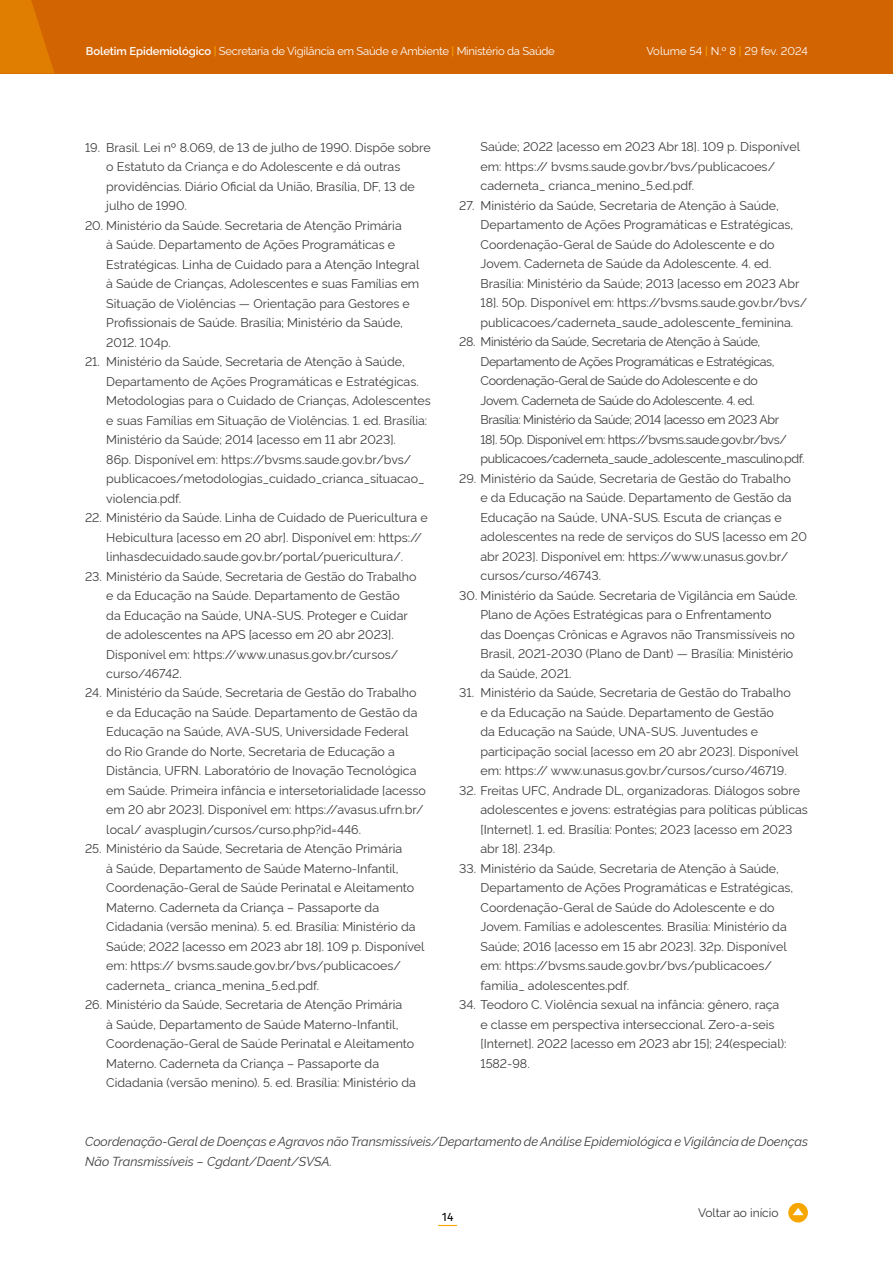
<style>
.page{position:relative;width:893px;height:1263px;background:#fff}
.page>*{position:absolute;margin:0;border:0;box-sizing:border-box;transform-origin:0 0}
.t1{font:italic 12.75px/19.5px "Rawline";color:#3c3c3b}
.t2{font:12.45px/19.5px "Rawline";color:#3c3c3b}
.t3{font:12.45px/19.5px "Rawline";letter-spacing:-.03em;color:#3c3c3b}
.t4{font:12px "Rawline";color:#373636}
.t5{font:12px "Fira Sans";color:#000}
.t6{font:11.25px "Rawline";letter-spacing:-.02em;color:#fff}
.t7{font:11.25px "Rawline";color:#fff}
.s1{font-weight:600}
.s2{font-weight:500;color:#f7a600}
</style>
<div class="page">
<div style="left:0;top:0;width:893px;height:74px;background:#d26402"></div>
<svg style="left:438px;top:1225px;width:19px;height:1px"></svg>
<svg style="left:0;top:0;width:54px;height:74px"></svg>
<div style="left:788px;top:1203px;width:20px;height:19px;background:#f7a600;border-radius:50%"></div>
<svg style="left:793px;top:1208px;width:11px;height:7px"></svg>
<p class="t6" style="left:86px;top:42px;width:470px"><span class="s1">Boletim Epidemiológico</span> <span class="s2">|</span> Secretaria de Vigilância em Saúde e Ambiente <span class="s2">|</span> Ministério da Saúde</p>
<p class="t7" style="left:646px;top:43px;width:163px">Volume 54 <span class="s2">|</span> N.º 8 <span class="s2">|</span> 29 fev. 2024</p>
<p class="t2" style="left:106px;top:136px;width:326px;text-indent:-21px">19. Brasil. Lei nº 8.069, de 13 de julho de 1990. Dispõe sobre o Estatuto da Criança e do Adolescente e dá outras providências. Diário Oficial da União, Brasília, DF, 13 de julho de 1990.</p>
<p class="t2" style="left:106px;top:214px;width:315px;text-indent:-21px">20. Ministério da Saúde. Secretaria de Atenção Primária<br>à Saúde. Departamento de Ações Programáticas e Estratégicas. Linha de Cuidado para a Atenção Integral à Saúde de Crianças, Adolescentes e suas Famílias em Situação de Violências — Orientação para Gestores e Profissionais de Saúde. Brasília; Ministério da Saúde, 2012. 104p.</p>
<p class="t2" style="left:106px;top:351px;width:326px;text-indent:-21px">21. Ministério da Saúde, Secretaria de Atenção à Saúde, Departamento de Ações Programáticas e Estratégicas.<br>Metodologias para o Cuidado de Crianças, Adolescentes e suas Famílias em Situação de Violências. 1. ed. Brasília:<br>Ministério da Saúde; 2014 [acesso em 11 abr 2023].<br>86p. Disponível em: https://bvsms.saude.gov.br/bvs/ publicacoes/metodologias_cuidado_crianca_situacao_ violencia.pdf.</p>
<p class="t2" style="left:106px;top:506px;width:323px;text-indent:-21px">22. Ministério da Saúde. Linha de Cuidado de Puericultura e<br>Hebicultura [acesso em 20 abr]. Disponível em: https:// linhasdecuidado.saude.gov.br/portal/puericultura/.</p>
<p class="t2" style="left:106px;top:565px;width:312px;text-indent:-21px">23. Ministério da Saúde, Secretaria de Gestão do Trabalho e da Educação na Saúde. Departamento de Gestão da Educação na Saúde, UNA-SUS. Proteger e Cuidar de adolescentes na APS [acesso em 20 abr 2023].<br>Disponível em: https://www.unasus.gov.br/cursos/ curso/46742.</p>
<p class="t2" style="left:106px;top:682px;width:321px;text-indent:-21px">24. Ministério da Saúde, Secretaria de Gestão do Trabalho e da Educação na Saúde. Departamento de Gestão da Educação na Saúde, AVA-SUS, Universidade Federal do Rio Grande do Norte, Secretaria de Educação a Distância, UFRN. Laboratório de Inovação Tecnológica em Saúde. Primeira infância e intersetorialidade [acesso em 20 abr 2023]. Disponível em: https://avasus.ufrn.br/ local/ avasplugin/cursos/curso.php?id=446.</p>
<p class="t2" style="left:106px;top:838px;width:320px;text-indent:-21px">25. Ministério da Saúde, Secretaria de Atenção Primária<br>à Saúde, Departamento de Saúde Materno-Infantil, Coordenação-Geral de Saúde Perinatal e Aleitamento Materno. Caderneta da Criança – Passaporte da Cidadania (versão menina). 5. ed. Brasília: Ministério da Saúde; 2022 [acesso em 2023 abr 18]. 109 p. Disponível em: https:// bvsms.saude.gov.br/bvs/publicacoes/ caderneta_ crianca_menina_5.ed.pdf.</p>
<p class="t2" style="left:106px;top:994px;width:311px;text-indent:-21px">26. Ministério da Saúde, Secretaria de Atenção Primária<br>à Saúde, Departamento de Saúde Materno-Infantil, Coordenação-Geral de Saúde Perinatal e Aleitamento Materno. Caderneta da Criança – Passaporte da Cidadania (versão menino). 5. ed. Brasília: Ministério da</p>
<p class="t2" style="left:480px;top:136px;width:321px">Saúde; 2022 [acesso em 2023 Abr 18]. 109 p. Disponível em: https:// bvsms.saude.gov.br/bvs/publicacoes/ caderneta_ crianca_menino_5.ed.pdf.</p>
<p class="t2" style="left:480px;top:194px;width:328px;text-indent:-21px">27. Ministério da Saúde, Secretaria de Atenção à Saúde, Departamento de Ações Programáticas e Estratégicas, Coordenação-Geral de Saúde do Adolescente e do Jovem. Caderneta de Saúde da Adolescente. 4. ed.<br>Brasília: Ministério da Saúde; 2013 [acesso em 2023 Abr 18]. 50p. Disponível em: https://bvsms.saude.gov.br/bvs/ publicacoes/caderneta_saude_adolescente_feminina.</p>
<p class="t3" style="left:480px;top:331px;width:326px;text-indent:-21px">28. Ministério da Saúde, Secretaria de Atenção à Saúde, Departamento de Ações Programáticas e Estratégicas, Coordenação-Geral de Saúde do Adolescente e do<br>Jovem. Caderneta de Saúde do Adolescente. 4. ed.<br>Brasília: Ministério da Saúde; 2014 [acesso em 2023 Abr<br>18]. 50p. Disponível em: https://bvsms.saude.gov.br/bvs/ publicacoes/caderneta_saude_adolescente_masculino.pdf.</p>
<p class="t2" style="left:480px;top:467px;width:328px;text-indent:-21px">29. Ministério da Saúde, Secretaria de Gestão do Trabalho<br>e da Educação na Saúde. Departamento de Gestão da Educação na Saúde, UNA-SUS. Escuta de crianças e adolescentes na rede de serviços do SUS [acesso em 20 abr 2023]. Disponível em: https://www.unasus.gov.br/ cursos/curso/46743.</p>
<p class="t2" style="left:480px;top:584px;width:319px;text-indent:-21px">30. Ministério da Saúde. Secretaria de Vigilância em Saúde.<br>Plano de Ações Estratégicas para o Enfrentamento<br>das Doenças Crônicas e Agravos não Transmissíveis no Brasil, 2021-2030 (Plano de Dant) — Brasília: Ministério da Saúde, 2021.</p>
<p class="t2" style="left:480px;top:682px;width:319px;text-indent:-21px">31. Ministério da Saúde, Secretaria de Gestão do Trabalho e da Educação na Saúde. Departamento de Gestão<br>da Educação na Saúde, UNA-SUS. Juventudes e participação social [acesso em 20 abr 2023]. Disponível em: https:// www.unasus.gov.br/cursos/curso/46719.</p>
<p class="t2" style="left:480px;top:779px;width:329px;text-indent:-21px">32. Freitas UFC, Andrade DL, organizadoras. Diálogos sobre adolescentes e jovens: estratégias para políticas públicas [Internet]. 1. ed. Brasília: Pontes; 2023 [acesso em 2023 abr 18]. 234p.</p>
<p class="t2" style="left:480px;top:857px;width:314px;text-indent:-21px">33. Ministério da Saúde, Secretaria de Atenção à Saúde, Departamento de Ações Programáticas e Estratégicas, Coordenação-Geral de Saúde do Adolescente e do Jovem. Famílias e adolescentes. Brasília: Ministério da Saúde; 2016 [acesso em 15 abr 2023]. 32p. Disponível em: https://bvsms.saude.gov.br/bvs/publicacoes/ familia_ adolescentes.pdf.</p>
<p class="t2" style="left:480px;top:994px;width:307px;text-indent:-21px">34. Teodoro C. Violência sexual na infância: gênero, raça e classe em perspectiva interseccional. Zero-a-seis [Internet]. 2022 [acesso em 2023 abr 15]; 24(especial):<br>1582-98.</p>
<p class="t1" style="left:85px;top:1130px;width:724px">Coordenação-Geral de Doenças e Agravos não Transmissíveis/Departamento de Análise Epidemiológica e Vigilância de Doenças<br>Não Transmissíveis – Cgdant/Daent/SVSA.</p>
<p class="t5" style="left:442px;top:1207px;width:13px">14</p>
<p class="t4" style="left:698px;top:1203px;width:82px">Voltar ao início</p>
</div>
